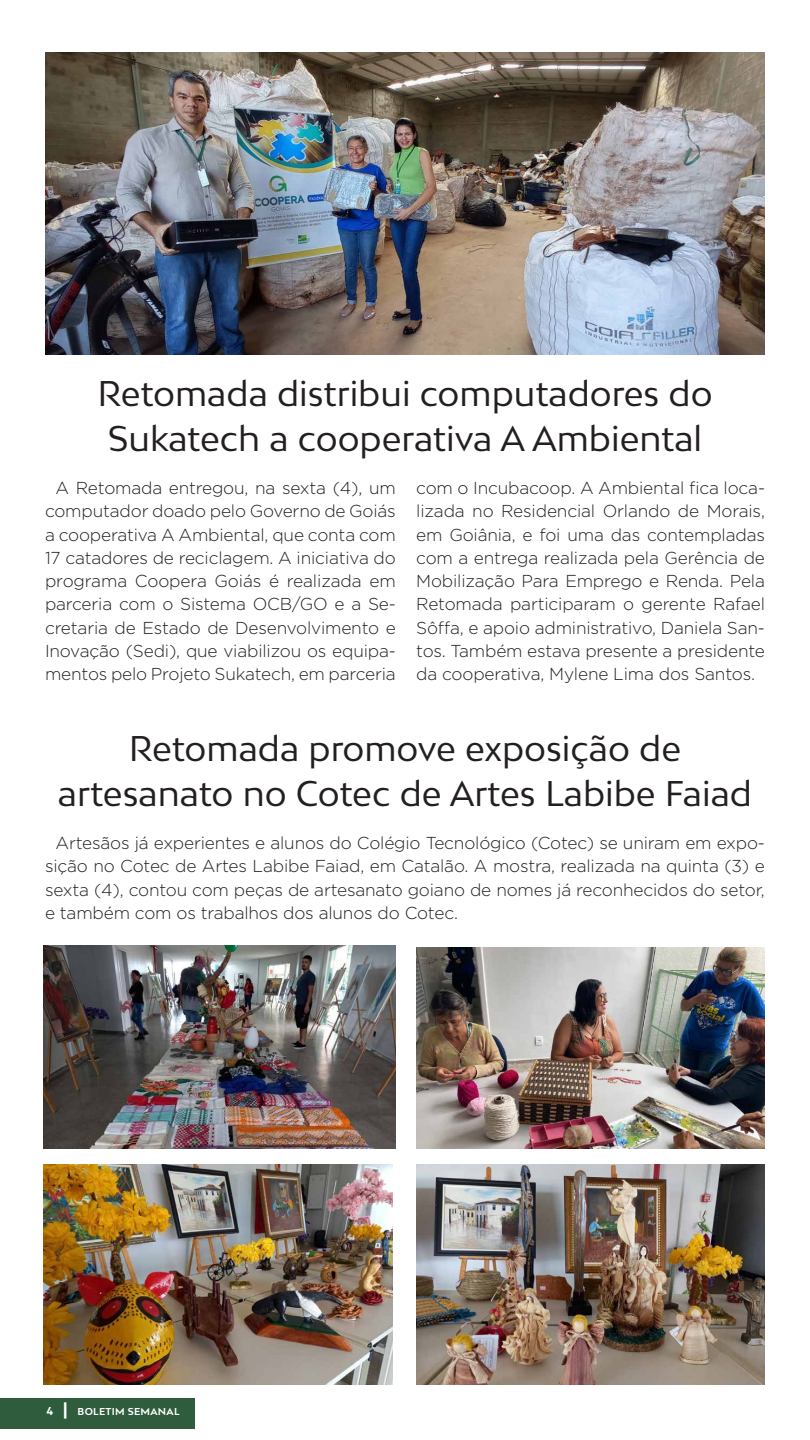
<style>
.page{position:relative;width:810px;height:1440px;background:#fff}
.page>*{position:absolute;margin:0;border:0;box-sizing:border-box;transform-origin:0 0}
.t1{font:33.75px/45px "Bw Mitga";color:#231f20;text-align:center}
.t2{font:300 17.25px/23.2px "Gotham";letter-spacing:-.01em;color:#231f20;text-align:justify}
.t3{font:700 9.45px "Bw Mitga";letter-spacing:.03em;color:#fff}
.s1{font-size:10.88px}
.s2{font-size:16.27px}
</style>
<div class="page">
<div style="left:0;top:1398px;width:195px;height:31px;background:#2f5c3d"></div>
<img style="left:416px;top:947px;width:349px;height:201px">
<img style="left:416px;top:1165px;width:349px;height:220px">
<img style="left:44px;top:1165px;width:349px;height:220px">
<img style="left:44px;top:946px;width:352px;height:202px">
<img style="left:45px;top:53px;width:720px;height:302px">
<h1 class="t1" style="left:97px;top:370px;width:617px">Retomada distribui computadores do<br>Sukatech a cooperativa A Ambiental</h1>
<p class="t2" style="left:45px;top:476px;width:352px;text-indent:11px">A Retomada entregou, na sexta (4), um computador doado pelo Governo de Goiás a cooperativa A Ambiental, que conta com 17 catadores de reciclagem. A iniciativa do programa Coopera Goiás é realizada em parceria com o Sistema OCB/GO e a Se&shy;cretaria de Estado de Desenvolvimento e Inovação (Sedi), que viabilizou os equipa&shy;mentos pelo Projeto Sukatech, em parceria</p>
<p class="t2" style="left:416px;top:476px;width:350px">com o Incubacoop. A Ambiental fica loca&shy;lizada no Residencial Orlando de Morais, em Goiânia, e foi uma das contempladas com a entrega realizada pela Gerência de Mobilização Para Emprego e Renda. Pela Retomada participaram o gerente Rafael Sôffa, e apoio administrativo, Daniela San&shy;tos. Também estava presente a presidente da cooperativa, Mylene Lima dos Santos.</p>
<h1 class="t1" style="left:58px;top:725px;width:696px">Retomada promove exposição de artesanato no Cotec de Artes Labibe Faiad</h1>
<p class="t2" style="left:45px;top:831px;width:721px;text-indent:11px">Artesãos já experientes e alunos do Colégio Tecnológico (Cotec) se uniram em expo&shy;sição no Cotec de Artes Labibe Faiad, em Catalão. A mostra, realizada na quinta (3) e sexta (4), contou com peças de artesanato goiano de nomes já reconhecidos do setor, e também com os trabalhos dos alunos do Cotec.</p>
<p class="t3" style="left:46px;top:1405px;width:135px"><span class="s1">4</span> <span class="s2">|</span> BOLETIM SEMANAL</p>
</div>
